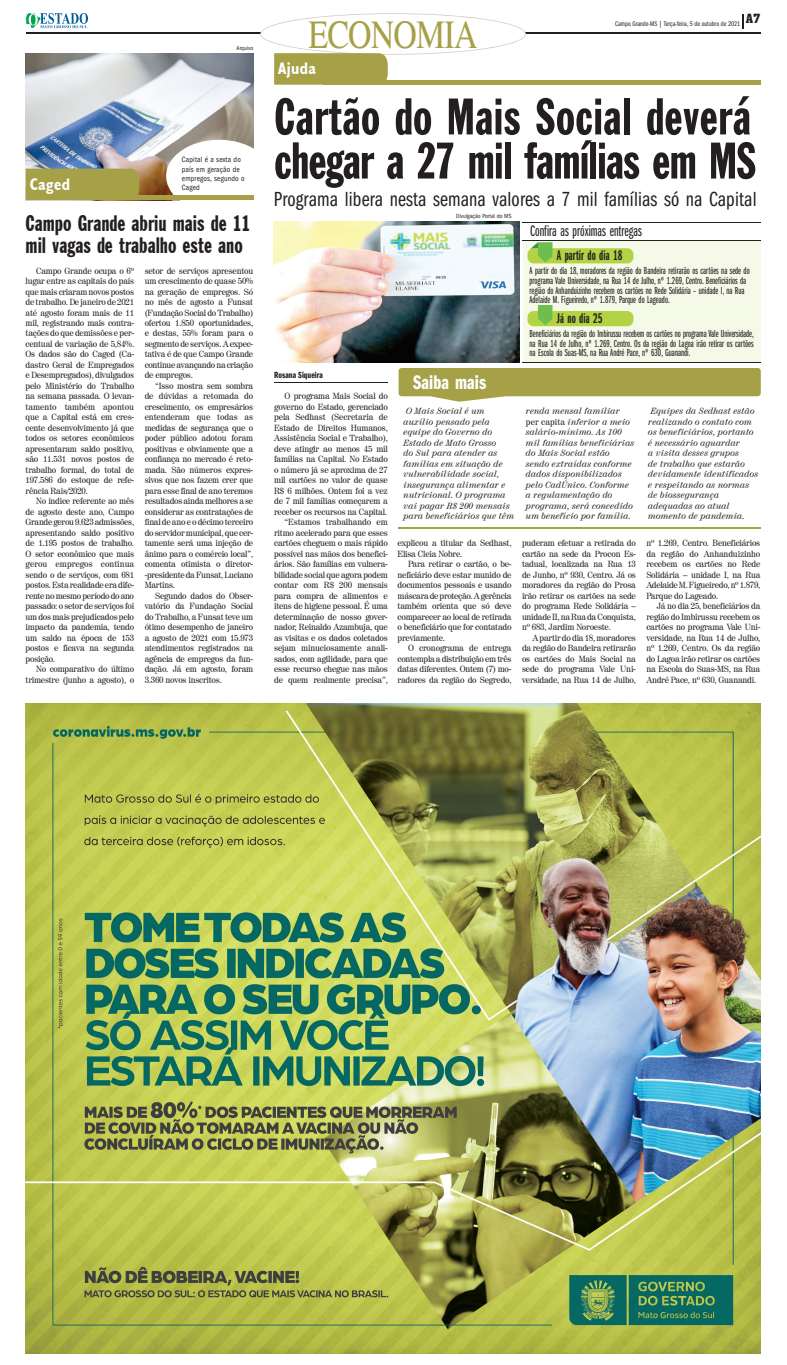
<style>
.page{position:relative;width:787px;height:1365px;background:#fff}
.page>*{position:absolute;margin:0;border:0;box-sizing:border-box;transform-origin:0 0}
.t1{font:extra-condensed 50.84px/44px "Franklin Gothic BT";letter-spacing:.005em;color:#231f20}
.t2{font:39.29px "Times";letter-spacing:-.025em;color:#a6a046;scale:.82 1}
.t3{font:extra-condensed 22.31px/22.3px "Franklin Gothic BT";color:#231f20}
.t4{font:21.18px "Franklin Gothic Book Cmpr";letter-spacing:.01em;color:#231f20}
.t5{font:20.39px "Franklin Gothic Demi Cmpr";letter-spacing:.005em;color:#fff}
.t6{font:700 condensed 16.71px "Humanist 521 BT";letter-spacing:.025em;color:#fff}
.t7{font:15.84px "Franklin Gothic Book X Cmpr";letter-spacing:.005em;color:#231f20}
.t8{font:14.53px "Franklin Gothic Demi X Cmpr";letter-spacing:.005em;color:#231f20}
.t9{font:10.59px/9.7px "Franklin Gothic Book X Cmpr";letter-spacing:.005em;color:#231f20}
.t10{font:9.28px "Franklin Gothic Demi Cmpr";letter-spacing:.005em;color:#231f20}
.t11{font:8.84px/10.5px "Century 725 BT";letter-spacing:-.025em;color:#231f20;text-align:justify}
.t12{font:italic 8.84px/10.5px "Century 725 BT";letter-spacing:.005em;color:#231f20}
.t13{font:condensed 7.96px/9.3px "Franklin Gothic";letter-spacing:.025em;color:#231f20;scale:.95 1}
.t14{font:7.09px "Franklin Gothic Book Cmpr";letter-spacing:.005em;color:#231f20}
.t15{font:condensed 6.12px "Franklin Gothic";color:#231f20}
.s1{font-style:normal}
</style>
<div class="page">
<div style="left:522px;top:240px;width:238px;height:123px;background:#f4f9e8"></div>
<hr style="left:26px;top:32px;width:734px;height:2px;background:#231f20">
<svg style="left:742px;top:14px;width:1px;height:14px"></svg>
<svg style="left:26px;top:13px;width:62px;height:15px"></svg>
<div style="left:322px;top:80px;width:438px;height:5px;background:#a6a046"></div>
<svg style="left:260px;top:13px;width:265px;height:72px"></svg>
<img style="left:26px;top:703px;width:734px;height:650px">
<img style="left:274px;top:222px;width:245px;height:141px">
<hr style="left:274px;top:382px;width:114px;height:1px;background:#231f20">
<svg style="left:398px;top:368px;width:362px;height:33px;background:#b1ac5d"></svg>
<hr style="left:398px;top:527px;width:363px;height:1px;background:#a6a046">
<img style="left:26px;top:53px;width:227px;height:143px">
<div style="left:166px;top:140px;width:106px;height:72px;background:#fff;border-radius:50%"></div>
<hr style="left:74px;top:196px;width:179px;height:4px;background:#a6a046">
<div style="left:26px;top:169px;width:113px;height:31px;background:#a6a046"></div>
<hr style="left:522px;top:362px;width:238px;height:1px;background:#231f20">
<hr style="left:522px;top:222px;width:238px;height:1px;background:#231f20">
<hr style="left:522px;top:240px;width:238px;height:1px;background:#231f20">
<div style="left:527px;top:248px;width:106px;height:15px;background:#b4d344;border-radius:6px"></div>
<div style="left:527px;top:311px;width:106px;height:15px;background:#b4d344;border-radius:6px"></div>
<svg style="left:538px;top:305px;width:14px;height:20px"></svg>
<svg style="left:530px;top:242px;width:22px;height:20px"></svg>
<p class="t15" style="left:236px;top:45px;width:18px">Arquivo</p>
<p class="t13" style="left:182px;top:155px;width:67px">Capital é a sexta do país em geração de empregos, segundo o</p>
<h3 class="t6" style="left:30px;top:173px;width:42px">Caged</h3>
<p class="t13" style="left:182px;top:183px;width:20px">Caged</p>
<h3 class="t3" style="left:26px;top:211px;width:226px">Campo Grande abriu mais de 11 mil vagas de trabalho este ano</h3>
<p class="t11" style="left:26px;top:265px;width:110px;text-indent:10px">Campo Grande ocupa o 6º lugar entre as capitais do país que mais criaram novos postos de trabalho. De janeiro de 2021 até agosto foram mais de 11 mil, registrando mais contra&shy;tações do que demissões e per&shy;centual de variação de 5,84%.<br>Os dados são do Caged (Ca&shy;dastro Geral de Empregados e Desempregados), divulgados pelo Ministério do Trabalho na semana passada. O levan&shy;tamento também apontou que a Capital está em cres&shy;cente desenvolvimento já que todos os setores econômicos apresentaram saldo positivo, são 11.531 novos postos de trabalho formal, do total de 197.586 do estoque de refe&shy;rência Rais/2020.</p>
<p class="t11" style="left:26px;top:496px;width:110px;text-indent:10px">No índice referente ao mês de agosto deste ano, Campo Grande gerou 9.623 admissões, apresentando saldo positivo de 1.195 postos de trabalho.<br>O setor econômico que mais gerou empregos continua sendo o de serviços, com 681 postos. Esta realidade era dife&shy;rente no mesmo período do ano passado: o setor de serviços foi um dos mais prejudicados pelo impacto da pandemia, tendo um saldo na época de 153 postos e ficava na segunda posição.</p>
<p class="t11" style="left:26px;top:663px;width:110px;text-align:right">No comparativo do último trimestre (junho a agosto), o</p>
<p class="t11" style="left:145px;top:265px;width:110px">setor de serviços apresentou um crescimento de quase 50% na geração de empregos. Só no mês de agosto a Funsat (Fundação Social do Trabalho) ofertou 1.850 oportunidades, e destas, 55% foram para o segmento de serviços. A expec&shy;tativa é de que Campo Grande continue avançando na criação de empregos.</p>
<p class="t11" style="left:145px;top:380px;width:110px;text-indent:10px">“Isso mostra sem sombra de dúvidas a retomada do crescimento, os empresários entenderam que todas as medidas de segurança que o poder público adotou foram positivas e obviamente que a confiança no mercado é reto&shy;mada. São números expres&shy;sivos que nos fazem crer que para esse final de ano teremos resultados ainda melhores a se considerar as contratações de final de ano e o décimo terceiro do servidor municipal, que cer&shy;tamente será uma injeção de ânimo para o comércio local”, comenta otimista o diretor--presidente da Funsat, Luciano Martins.</p>
<p class="t11" style="left:145px;top:590px;width:110px;text-indent:10px">Segundo dados do Obser&shy;vatório da Fundação Social do Trabalho, a Funsat teve um ótimo desempenho de janeiro a agosto de 2021 com 15.973 atendimentos registrados na agência de empregos da fun&shy;dação. Já em agosto, foram 3.360 novos inscritos.</p>
<h2 class="t2" style="left:308px;top:11px;width:208px">ECONOMIA</h2>
<h3 class="t6" style="left:278px;top:58px;width:39px">Ajuda</h3>
<p class="t14" style="left:615px;top:20px;width:147px">Campo Grande-MS | Terça-feira, 5 de outubro de 2021 <sup>A7</sup></p>
<h1 class="t1" style="left:274px;top:95px;width:483px">Cartão do Mais Social deverá chegar a 27 mil famílias em MS</h1>
<p class="t15" style="left:456px;top:213px;width:57px">Divulgação Portal do MS</p>
<h3 class="t4" style="left:274px;top:188px;width:484px">Programa libera nesta semana valores a 7 mil famílias só na Capital</h3>
<h3 class="t7" style="left:530px;top:223px;width:113px">Confira as próximas entregas</h3>
<h3 class="t8" style="left:556px;top:247px;width:67px">A partir do dia 18</h3>
<p class="t10" style="left:274px;top:370px;width:50px">Rosana Siqueira</p>
<p class="t11" style="left:274px;top:391px;width:115px;text-align:right">O programa Mais Social do governo do Estado, gerenciado pela Sedhast (Secretaria de<br>Estado de Direitos Humanos,<br>Assistência Social e Trabalho), deve atingir ao menos 45 mil famílias na Capital. No Estado o número já se aproxima de 27 mil cartões no valor de quase<br>R$ 6 milhões. Ontem foi a vez de 7 mil famílias começarem a receber os recursos na Capital. “Estamos trabalhando em ritmo acelerado para que esses cartões cheguem o mais rápido possível nas mãos dos benefici&shy;ários. São famílias em vulnera&shy;bilidade social que agora podem contar com R$ 200 mensais para compra de alimentos e itens de higiene pessoal. É uma determinação de nosso gover&shy;nador, Reinaldo Azambuja, que as visitas e os dados coletados sejam minuciosamente anali&shy;sados, com agilidade, para que esse recurso chegue nas mãos de quem realmente precisa”,</p>
<h3 class="t5" style="left:413px;top:370px;width:75px">Saiba mais</h3>
<p class="t9" style="left:529px;top:266px;width:221px">A partir do dia 18, moradores da região do Bandeira retirarão os cartões na sede do programa Vale Universidade, na Rua 14 de Julho, nº 1.269, Centro. Beneficiários da região do Anhanduizinho recebem os cartões no Rede Solidária – unidade I, na Rua Adelaide M. Figueiredo, nº 1.879, Parque do Lageado.</p>
<p class="t9" style="left:529px;top:329px;width:226px;text-align:justify">Beneficiários da região do Imbirussu recebem os cartões no programa Vale Universidade, na Rua 14 de Julho, nº 1.269, Centro. Os da região do Lagoa irão retirar os cartões na Escola do Suas-MS, na Rua André Pace, nº 630, Guanandi.</p>
<h3 class="t8" style="left:556px;top:310px;width:47px">Já no dia 25</h3>
<p class="t12" style="left:403px;top:405px;width:112px">O Mais Social é um auxílio pensado pela equipe do Governo do<br>Estado de Mato Grosso<br>do Sul para atender as famílias em situação de vulnerabilidade social, insegurança alimentar e nutricional. O programa vai pagar R$ 200 mensais para beneficiários que têm</p>
<p class="t12" style="left:525px;top:405px;width:110px">renda mensal familiar <span class="s1">per capita</span> inferior a meio salário-mínimo. As 100 mil famílias beneficiárias do Mais Social estão sendo extraídas conforme dados disponibilizados pelo CadÚnico. Conforme a regulamentação do programa, será concedido um benefício por família.</p>
<p class="t12" style="left:648px;top:405px;width:112px">Equipes da Sedhast estão realizando o contato com os beneficiários, portanto é necessário aguardar<br>a visita desses grupos<br>de trabalho que estarão devidamente identificados e respeitando as normas de biossegurança adequadas ao atual momento de pandemia.</p>
<p class="t11" style="left:397px;top:538px;width:115px">explicou a titular da Sedhast,<br>Elisa Cleia Nobre.</p>
<p class="t11" style="left:397px;top:559px;width:115px;text-indent:10px">Para retirar o cartão, o be&shy;neficiário deve estar munido de documentos pessoais e usando máscara de proteção. A gerência também orienta que só deve comparecer ao local de retirada o beneficiário que for contatado previamente.</p>
<p class="t11" style="left:397px;top:642px;width:115px;text-indent:10px">O cronograma de entrega contempla a distribuição em três datas diferentes. Ontem (7) mo&shy;radores da região do Segredo,</p>
<p class="t11" style="left:522px;top:538px;width:115px">puderam efetuar a retirada do cartão na sede da Procon Es&shy;tadual, localizada na Rua 13 de Junho, nº 930, Centro. Já os moradores da região do Prosa irão retirar os cartões na sede do programa Rede Solidária – unidade II, na Rua da Conquista, nº 683, Jardim Noroeste.</p>
<p class="t11" style="left:522px;top:632px;width:115px;text-indent:10px">A partir do dia 18, moradores da região do Bandeira retirarão os cartões do Mais Social na sede do programa Vale Uni&shy;versidade, na Rua 14 de Julho,</p>
<p class="t11" style="left:646px;top:538px;width:115px">nº 1.269, Centro. Beneficiários da região do Anhanduizinho recebem os cartões no Rede Solidária – unidade I, na Rua Adelaide M. Figueiredo, nº 1.879, Parque do Lageado.</p>
<p class="t11" style="left:646px;top:600px;width:115px;text-indent:10px">Já no dia 25, beneficiários da região do Imbirussu recebem os cartões no programa Vale Uni&shy;versidade, na Rua 14 de Julho, nº 1.269, Centro. Os da região do Lagoa irão retirar os cartões na Escola do Suas-MS, na Rua André Pace, nº 630, Guanandi.</p>
</div>
